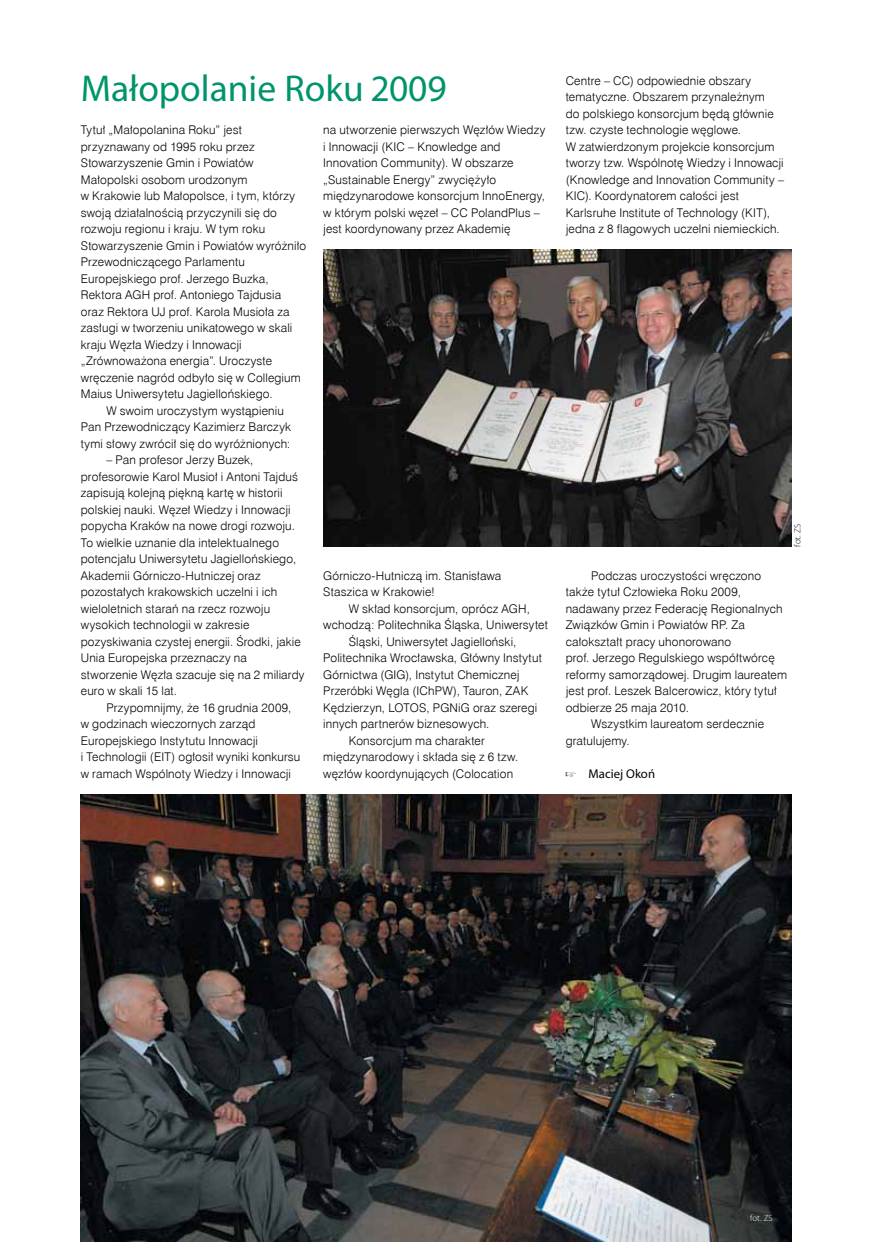
<style>
.page{position:relative;width:872px;height:1242px;background:#fff}
.page>*{position:absolute;margin:0;border:0;box-sizing:border-box;transform-origin:0 0}
.t1{font:37.5px "Myriad Pro";color:#00946c}
.t2{font:12.75px "Myriad Pro";letter-spacing:.005em;color:#000}
.t3{font:12px/16.5px "Swis 721 Lt EU";letter-spacing:.015em;color:#000}
.t4{font:300 9px "Myriad Pro";color:#fff}
.t5{font:300 9px "Myriad Pro";color:#000}
</style>
<div class="page">
<img style="left:81px;top:794px;width:710px;height:448px">
<img style="left:323px;top:250px;width:468px;height:297px">
<h1 class="t1" style="left:81px;top:68px;width:367px">Małopolanie Roku 2009</h1>
<p class="t3" style="left:81px;top:122px;width:163px">Tytuł „Małopolanina Roku” jest</p>
<p class="t3" style="left:81px;top:138px;width:175px">przyznawany od 1995 roku przez</p>
<p class="t3" style="left:81px;top:155px;width:174px">Stowarzyszenie Gmin i Powiatów</p>
<p class="t3" style="left:81px;top:171px;width:168px">Małopolski osobom urodzonym</p>
<p class="t3" style="left:81px;top:188px;width:216px">w Krakowie lub Małopolsce, i tym, którzy</p>
<p class="t3" style="left:81px;top:204px;width:198px">swoją działalnością przyczynili się do</p>
<p class="t3" style="left:81px;top:221px;width:186px">rozwoju regionu i kraju. W tym roku</p>
<p class="t3" style="left:81px;top:237px;width:227px">Stowarzyszenie Gmin i Powiatów wyróżniło</p>
<p class="t3" style="left:81px;top:254px;width:166px">Przewodniczącego Parlamentu</p>
<p class="t3" style="left:81px;top:270px;width:189px">Europejskiego prof. Jerzego Buzka,</p>
<p class="t3" style="left:81px;top:287px;width:202px">Rektora AGH prof. Antoniego Tajdusia</p>
<p class="t3" style="left:81px;top:303px;width:210px">oraz Rektora UJ prof. Karola Musioła za</p>
<p class="t3" style="left:81px;top:320px;width:213px">zasługi w tworzeniu unikatowego w skali</p>
<p class="t3" style="left:81px;top:336px;width:162px">kraju Węzła Wiedzy i Innowacji</p>
<p class="t3" style="left:81px;top:353px;width:193px">„Zrównoważona energia”. Uroczyste</p>
<p class="t3" style="left:81px;top:369px;width:221px">wręczenie nagród odbyło się w Collegium</p>
<p class="t3" style="left:81px;top:386px;width:193px">Maius Uniwersytetu Jagiellońskiego.</p>
<p class="t3" style="left:106px;top:402px;width:179px">W swoim uroczystym wystąpieniu</p>
<p class="t3" style="left:81px;top:419px;width:212px">Pan Przewodniczący Kazimierz Barczyk</p>
<p class="t3" style="left:81px;top:435px;width:211px">tymi słowy zwrócił się do wyróżnionych:</p>
<p class="t3" style="left:81px;top:452px;width:225px;text-indent:26px">– Pan profesor Jerzy Buzek, profesorowie Karol Musioł i Antoni Tajduś zapisują kolejną piękną kartę w historii polskiej nauki. Węzeł Wiedzy i Innowacji popycha Kraków na nowe drogi rozwoju.<br>To wielkie uznanie dla intelektualnego potencjału Uniwersytetu Jagiellońskiego, Akademii Górniczo-Hutniczej oraz pozostałych krakowskich uczelni i ich wieloletnich starań na rzecz rozwoju wysokich technologii w zakresie pozyskiwania czystej energii. Środki, jakie Unia Europejska przeznaczy na stworzenie Węzła szacuje się na 2 miliardy euro w skali 15 lat.</p>
<p class="t3" style="left:81px;top:699px;width:221px;text-indent:26px">Przypomnijmy, że 16 grudnia 2009, w godzinach wieczornych zarząd Europejskiego Instytutu Innowacji<br>i Technologii (EIT) ogłosił wyniki konkursu w ramach Wspólnoty Wiedzy i Innowacji</p>
<p class="t3" style="left:323px;top:122px;width:224px">na utworzenie pierwszych Węzłów Wiedzy i Innowacji (KIC – Knowledge and Innovation Community). W obszarze „Sustainable Energy” zwyciężyło międzynarodowe konsorcjum InnoEnergy, w którym polski węzeł – CC PolandPlus – jest koordynowany przez Akademię</p>
<p class="t3" style="left:323px;top:567px;width:180px">Górniczo-Hutniczą im. Stanisława<br>Staszica w Krakowie!</p>
<p class="t3" style="left:349px;top:600px;width:183px">W skład konsorcjum, oprócz AGH,</p>
<p class="t3" style="left:323px;top:617px;width:226px">wchodzą: Politechnika Śląska, Uniwersytet</p>
<p class="t3" style="left:349px;top:633px;width:169px">Śląski, Uniwersytet Jagielloński,</p>
<p class="t3" style="left:323px;top:650px;width:220px">Politechnika Wrocławska, Główny Instytut</p>
<p class="t3" style="left:323px;top:666px;width:198px">Górnictwa (GIG), Instytut Chemicznej</p>
<p class="t3" style="left:323px;top:683px;width:207px">Przeróbki Węgla (IChPW), Tauron, ZAK</p>
<p class="t3" style="left:323px;top:699px;width:216px">Kędzierzyn, LOTOS, PGNiG oraz szeregi</p>
<p class="t3" style="left:323px;top:716px;width:168px">innych partnerów biznesowych.</p>
<p class="t3" style="left:349px;top:732px;width:137px">Konsorcjum ma charakter</p>
<p class="t3" style="left:323px;top:749px;width:196px">międzynarodowy i składa się z 6 tzw.</p>
<p class="t3" style="left:323px;top:765px;width:191px">węzłów koordynujących (Colocation</p>
<p class="t3" style="left:566px;top:72px;width:220px">Centre – CC) odpowiednie obszary tematyczne. Obszarem przynależnym<br>do polskiego konsorcjum będą głównie tzw. czyste technologie węglowe.<br>W zatwierdzonym projekcie konsorcjum tworzy tzw. Wspólnotę Wiedzy i Innowacji (Knowledge and Innovation Community – KIC). Koordynatorem całości jest Karlsruhe Institute of Technology (KIT), jedna z 8 flagowych uczelni niemieckich.</p>
<p class="t5" style="left:792px;top:547px;width:24px;rotate:-90deg">fot. ZS</p>
<p class="t3" style="left:591px;top:567px;width:171px">Podczas uroczystości wręczono</p>
<p class="t3" style="left:566px;top:584px;width:177px">także tytuł Człowieka Roku 2009,</p>
<p class="t3" style="left:566px;top:600px;width:218px">nadawany przez Federację Regionalnych</p>
<p class="t3" style="left:566px;top:617px;width:181px">Związków Gmin i Powiatów RP. Za</p>
<p class="t3" style="left:566px;top:633px;width:167px">całokształt pracy uhonorowano</p>
<p class="t3" style="left:566px;top:650px;width:210px">prof. Jerzego Regulskiego współtwórcę</p>
<p class="t3" style="left:566px;top:666px;width:223px">reformy samorządowej. Drugim laureatem</p>
<p class="t3" style="left:566px;top:683px;width:212px">jest prof. Leszek Balcerowicz, który tytuł</p>
<p class="t3" style="left:566px;top:699px;width:125px">odbierze 25 maja 2010.</p>
<p class="t3" style="left:591px;top:716px;width:174px">Wszystkim laureatom serdecznie</p>
<p class="t3" style="left:566px;top:732px;width:66px">gratulujemy.</p>
<p class="t2" style="left:566px;top:766px;width:91px">• Maciej Okoń</p>
<p class="t4" style="left:750px;top:1212px;width:24px">fot. ZS</p>
</div>
